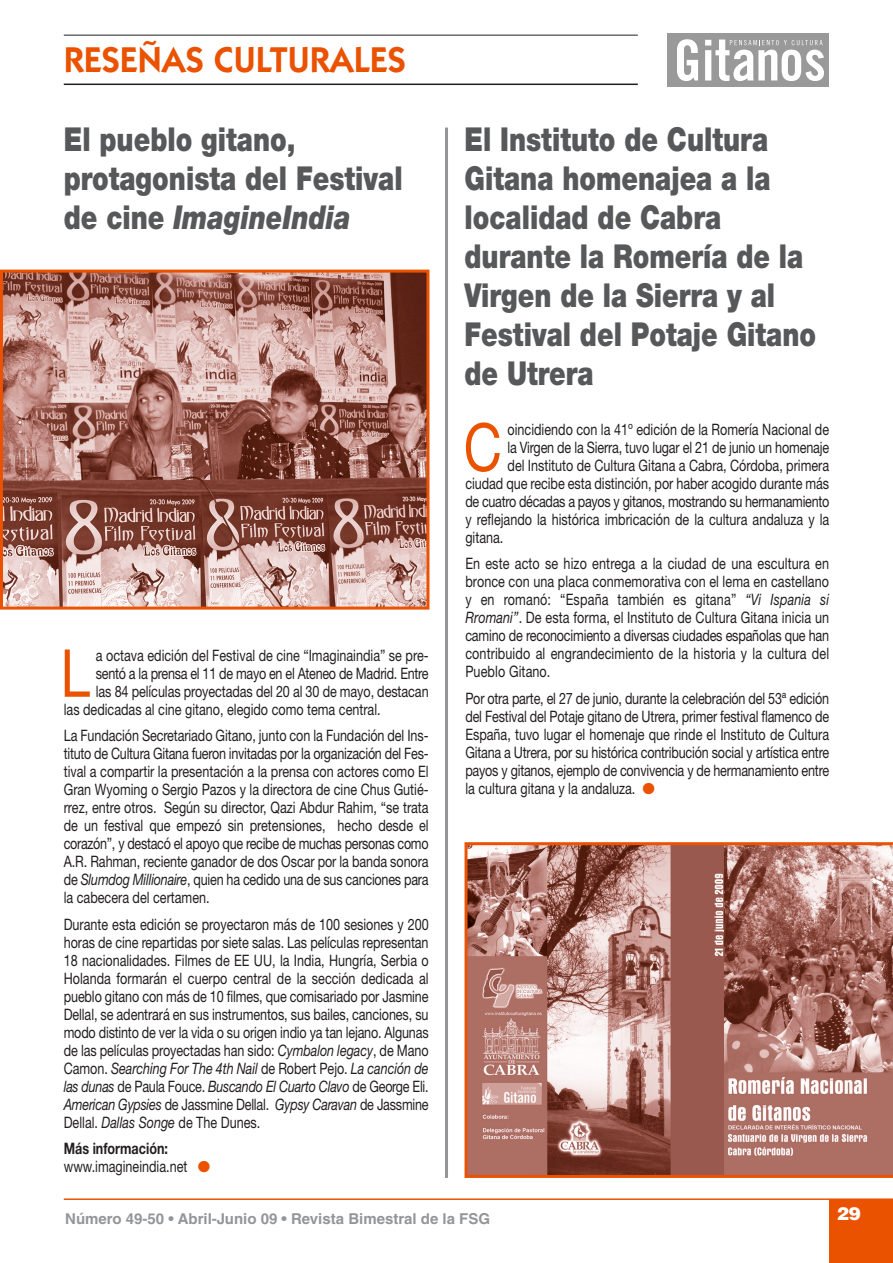
<style>
.page{position:relative;width:893px;height:1263px;background:#fff}
.page>*{position:absolute;margin:0;border:0;box-sizing:border-box;transform-origin:0 0}
.t1{font:66.15px "Helvetica Neue";color:#ea5200;scale:.8 1}
.t2{font:600 36px "Itc Kabel";color:#ea5200}
.t3{font:900 33px/39px "Helvetica Neue";color:#57585a;scale:.8 1}
.t4{font:900 18px "Helvetica";color:#fff}
.t5{font:15.75px/18px "Helvetica Neue";color:#231f20;text-align:justify;scale:.8 1}
.t6{font:15.75px "Helvetica Neue";letter-spacing:-.025em;color:#231f20;scale:.8 1}
.t7{font:15.75px "Helvetica Neue";letter-spacing:-.02em;color:#231f20;scale:.8 1}
.t8{font:700 15px "Helvetica";color:#939598}
.s1{font-style:italic}
.s2{font-weight:700}
.s3{color:#ea5200}
</style>
<div class="page">
<div style="left:667px;top:33px;width:162px;height:54px;background:#999"></div>
<svg style="left:677px;top:39px;width:21px;height:42px"></svg>
<svg style="left:705px;top:40px;width:119px;height:41px"></svg>
<hr style="left:64px;top:84px;width:574px;height:1px;background:#231f20">
<hr style="left:64px;top:35px;width:574px;height:1px;background:#231f20">
<div style="left:829px;top:1199px;width:64px;height:64px;background:#ea5200"></div>
<hr style="left:64px;top:1198px;width:829px;height:2px;background:#ea5200">
<img style="left:4px;top:274px;width:421px;height:332px">
<div style="left:0;top:270px;width:429px;height:340px;border:3px solid #ea5200"></div>
<svg style="left:465px;top:842px;width:428px;height:336px;background:#b07b71"></svg>
<hr style="left:445px;top:128px;width:3px;height:1050px;background:#939598">
<h2 class="t2" style="left:64px;top:48px;width:344px">RESEÑAS CULTURALES</h2>
<h3 class="t3" style="left:64px;top:123px;width:425px">El pueblo gitano, protagonista del Festival de cine <span class="s1">ImagineIndia</span></h3>
<h1 class="t1" style="left:61px;top:649px;width:38px">L</h1>
<p class="t5" style="left:96px;top:648px;width:417px">a octava edición del Festival de cine “Imaginaindia” se pre-</p>
<p class="t7" style="left:96px;top:667px;width:417px">sentó a la prensa el 11 de mayo en el Ateneo de Madrid. Entre</p>
<p class="t5" style="left:96px;top:684px;width:418px">las 84 películas proyectadas del 20 al 30 de mayo, destacan</p>
<p class="t5" style="left:64px;top:702px;width:398px">las dedicadas al cine gitano, elegido como tema central.</p>
<p class="t5" style="left:64px;top:728px;width:458px">La Fundación Secretariado Gitano, junto con la Fundación del Ins&shy;tituto de Cultura Gitana fueron invitadas por la organización del Fes&shy;tival a compartir la presentación a la prensa con actores como El Gran Wyoming o Sergio Pazos y la directora de cine Chus Gutié&shy;rrez, entre otros. Según su director, Qazi Abdur Rahim, “se trata de un festival que empezó sin pretensiones, hecho desde el corazón”, y destacó el apoyo que recibe de muchas personas como A.R. Rahman, reciente ganador de dos Oscar por la banda sonora de <span class="s1">Slumdog Millionaire</span>, quien ha cedido una de sus canciones para la cabecera del certamen.</p>
<p class="t5" style="left:64px;top:917px;width:458px">Durante esta edición se proyectaron más de 100 sesiones y 200 horas de cine repartidas por siete salas. Las películas representan 18 nacionalidades. Filmes de EE UU, la India, Hungría, Serbia o Holanda formarán el cuerpo central de la sección dedicada al pueblo gitano con más de 10 filmes, que comisariado por Jasmine Dellal, se adentrará en sus instrumentos, sus bailes, canciones, su modo distinto de ver la vida o su origen indio ya tan lejano. Algunas de las películas proyectadas han sido: <span class="s1">Cymbalon legacy</span>, de Mano Camon. <span class="s1">Searching For The 4th Nail</span> de Robert Pejo. <span class="s1">La canción de las dunas</span> de Paula Fouce. <span class="s1">Buscando El Cuarto Clavo</span> de George Eli.<br><span class="s1">American Gypsies</span> de Jassmine Dellal. <span class="s1">Gypsy Caravan</span> de Jassmine Dellal. <span class="s1">Dallas Songe</span> de The Dunes.</p>
<p class="t5" style="left:64px;top:1141px;width:185px"><span class="s2">Más información: </span>www.imagineindia.net <span class="s3">●</span></p>
<h3 class="t3" style="left:465px;top:123px;width:441px">El Instituto de Cultura<br>Gitana homenajea a la localidad de Cabra durante la Romería de la<br>Virgen de la Sierra y al<br>Festival del Potaje Gitano de Utrera</h3>
<h1 class="t1" style="left:464px;top:424px;width:49px">C</h1>
<p class="t5" style="left:508px;top:422px;width:404px">oincidiendo con la 41º edición de la Romería Nacional de</p>
<p class="t5" style="left:508px;top:440px;width:404px">la Virgen de la Sierra, tuvo lugar el 21 de junio un homenaje</p>
<p class="t5" style="left:508px;top:458px;width:404px">del Instituto de Cultura Gitana a Cabra, Córdoba, primera</p>
<p class="t5" style="left:465px;top:476px;width:456px">ciudad que recibe esta distinción, por haber acogido durante más</p>
<p class="t6" style="left:465px;top:496px;width:456px">de cuatro décadas a payos y gitanos, mostrando su hermanamiento</p>
<p class="t5" style="left:465px;top:512px;width:456px">y reflejando la histórica imbricación de la cultura andaluza y la</p>
<p class="t5" style="left:465px;top:530px;width:49px">gitana.</p>
<p class="t5" style="left:465px;top:556px;width:456px">En este acto se hizo entrega a la ciudad de una escultura en bronce con una placa conmemorativa con el lema en castellano y en romanó: “España también es gitana” <span class="s1">“Vi Ispania si Rromani”</span>. De esta forma, el Instituto de Cultura Gitana inicia un camino de reconocimiento a diversas ciudades españolas que han contribuido al engrandecimiento de la historia y la cultura del Pueblo Gitano.</p>
<p class="t5" style="left:465px;top:691px;width:456px">Por otra parte, el 27 de junio, durante la celebración del 53ª edición del Festival del Potaje gitano de Utrera, primer festival flamenco de España, tuvo lugar el homenaje que rinde el Instituto de Cultura Gitana a Utrera, por su histórica contribución social y artística entre payos y gitanos, ejemplo de convivencia y de hermanamiento entre la cultura gitana y la andaluza. <span class="s3">●</span></p>
<p class="t8" style="left:65px;top:1213px;width:426px">Número 49-50 • Abril-Junio 09 • Revista Bimestral de la FSG</p>
<p class="t4" style="left:837px;top:1203px;width:26px">29</p>
</div>
